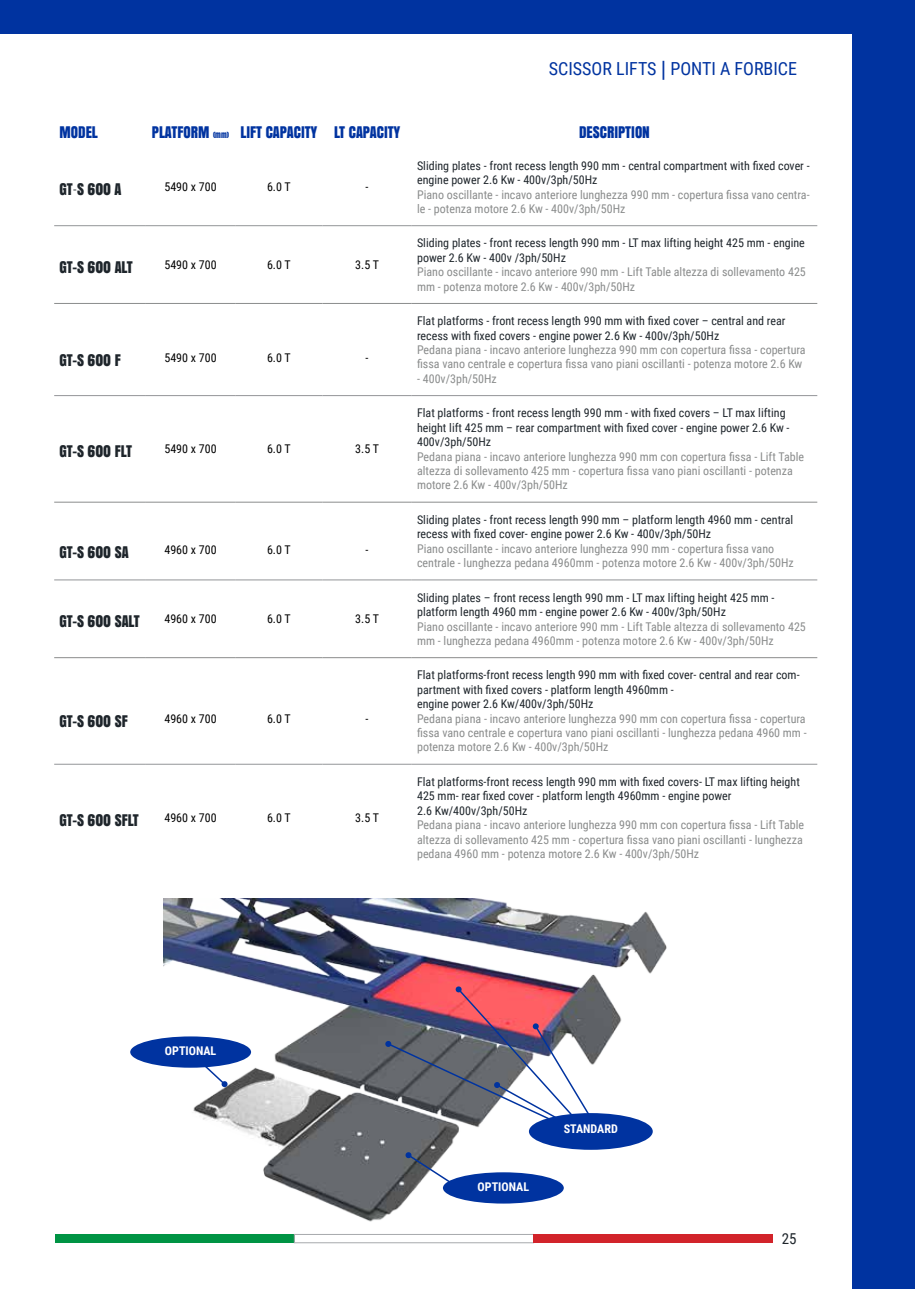
<style>
.page{position:relative;width:915px;height:1289px;background:#fff}
.page>*{position:absolute;margin:0;border:0;box-sizing:border-box;transform-origin:0 0}
.t1{font:18px "Roboto Condensed";color:#0033a0}
.t2{font:15px "Anton";color:#1e252b}
.t3{font:15px "Anton";color:#0033a0}
.t4{font:15px "Roboto Condensed";color:#1e252b}
.t5{font:12px/14.4px "Roboto Condensed";color:#8a8c8c}
.t6{font:12px/14.4px "Roboto Condensed";color:#1e252b}
.t7{font:12px "Roboto Condensed";color:#000}
.t8{font:700 12px "Roboto Condensed";color:#fff}
.s1{font-size:22.5px}
.s2{font-size:7.5px}
.s3{font-family:"Abel"}
</style>
<div class="page">
<div style="left:0;top:0;width:892px;height:34px;background:#0033a0"></div>
<div style="left:851px;top:0;width:63px;height:1288px;background:#0033a0"></div>
<div style="left:55px;top:1234px;width:239px;height:8px;background:#009444"></div>
<div style="left:294px;top:1234px;width:239px;height:8px;border:1px solid #a7a9ac"></div>
<div style="left:533px;top:1234px;width:239px;height:8px;background:#d2232a"></div>
<hr style="left:54px;top:225px;width:92px;height:1px;background:#939598">
<hr style="left:146px;top:225px;width:89px;height:1px;background:#939598">
<hr style="left:235px;top:225px;width:87px;height:1px;background:#939598">
<hr style="left:322px;top:225px;width:89px;height:1px;background:#939598">
<hr style="left:411px;top:225px;width:406px;height:1px;background:#939598">
<hr style="left:54px;top:303px;width:92px;height:1px;background:#8a8c8c">
<hr style="left:146px;top:303px;width:89px;height:1px;background:#8a8c8c">
<hr style="left:235px;top:303px;width:87px;height:1px;background:#8a8c8c">
<hr style="left:322px;top:303px;width:89px;height:1px;background:#8a8c8c">
<hr style="left:411px;top:303px;width:406px;height:1px;background:#8a8c8c">
<hr style="left:54px;top:395px;width:92px;height:1px;background:#939598">
<hr style="left:146px;top:395px;width:89px;height:1px;background:#939598">
<hr style="left:235px;top:395px;width:87px;height:1px;background:#939598">
<hr style="left:322px;top:395px;width:89px;height:1px;background:#939598">
<hr style="left:411px;top:395px;width:406px;height:1px;background:#939598">
<hr style="left:54px;top:502px;width:92px;height:1px;background:#8a8c8c">
<hr style="left:146px;top:502px;width:89px;height:1px;background:#8a8c8c">
<hr style="left:235px;top:502px;width:87px;height:1px;background:#8a8c8c">
<hr style="left:322px;top:502px;width:89px;height:1px;background:#8a8c8c">
<hr style="left:411px;top:502px;width:406px;height:1px;background:#8a8c8c">
<hr style="left:54px;top:764px;width:92px;height:1px;background:#939598">
<hr style="left:146px;top:764px;width:89px;height:1px;background:#939598">
<hr style="left:235px;top:764px;width:87px;height:1px;background:#939598">
<hr style="left:322px;top:764px;width:89px;height:1px;background:#939598">
<hr style="left:411px;top:764px;width:406px;height:1px;background:#939598">
<hr style="left:54px;top:579px;width:92px;height:1px;background:#939598">
<hr style="left:146px;top:579px;width:89px;height:1px;background:#939598">
<hr style="left:235px;top:579px;width:87px;height:1px;background:#939598">
<hr style="left:322px;top:579px;width:89px;height:1px;background:#939598">
<hr style="left:411px;top:579px;width:406px;height:1px;background:#939598">
<hr style="left:54px;top:657px;width:92px;height:1px;background:#8a8c8c">
<hr style="left:146px;top:657px;width:89px;height:1px;background:#8a8c8c">
<hr style="left:235px;top:657px;width:87px;height:1px;background:#8a8c8c">
<hr style="left:322px;top:657px;width:89px;height:1px;background:#8a8c8c">
<hr style="left:411px;top:657px;width:406px;height:1px;background:#8a8c8c">
<img style="left:163px;top:898px;width:504px;height:324px">
<div style="left:528px;top:1113px;width:124px;height:36px;background:#0033a0;border-radius:50%"></div>
<div style="left:130px;top:1036px;width:121px;height:31px;background:#0033a0;border-radius:50%"></div>
<div style="left:443px;top:1172px;width:120px;height:31px;background:#0033a0;border-radius:50%"></div>
<svg style="left:174px;top:1036px;width:54px;height:51px"></svg>
<svg style="left:405px;top:1151px;width:61px;height:42px"></svg>
<svg style="left:385px;top:986px;width:207px;height:146px"></svg>
<h1 class="t1" style="left:548px;top:56px;width:249px">SCISSOR LIFTS <span class="s1">|</span> PONTI A FORBICE</h1>
<p class="t3" style="left:59px;top:120px;width:33px">MODEL</p>
<p class="t3" style="left:152px;top:120px;width:95px">PLATFORM <span class="s2">(mm)</span> LIFT</p>
<p class="t3" style="left:265px;top:120px;width:136px">CAPACITY LT CAPACITY</p>
<p class="t3" style="left:579px;top:120px;width:72px">DESCRIPTION</p>
<p class="t2" style="left:59px;top:178px;width:63px">GT<span class="s3">-</span>S 600 A</p>
<p class="t7" style="left:164px;top:179px;width:54px">5490 x 700</p>
<p class="t7" style="left:267px;top:179px;width:25px">6.0 T</p>
<p class="t7" style="left:365px;top:179px;width:4px">-</p>
<p class="t2" style="left:59px;top:255px;width:69px">GT-S 600 ALT</p>
<p class="t7" style="left:164px;top:256px;width:54px">5490 x 700</p>
<p class="t7" style="left:267px;top:256px;width:25px">6.0 T</p>
<p class="t7" style="left:355px;top:256px;width:25px">3.5 T</p>
<p class="t2" style="left:59px;top:348px;width:62px">GT-S 600 F</p>
<p class="t7" style="left:164px;top:349px;width:54px">5490 x 700</p>
<p class="t7" style="left:267px;top:349px;width:25px">6.0 T</p>
<p class="t7" style="left:365px;top:349px;width:4px">-</p>
<p class="t2" style="left:59px;top:440px;width:62px">GT-S 600 FLT</p>
<p class="t7" style="left:164px;top:440px;width:54px">5490 x 700</p>
<p class="t7" style="left:267px;top:440px;width:25px">6.0 T</p>
<p class="t7" style="left:355px;top:440px;width:25px">3.5 T</p>
<p class="t2" style="left:59px;top:540px;width:71px">GT-S 600 SA</p>
<p class="t7" style="left:164px;top:541px;width:54px">4960 x 700</p>
<p class="t7" style="left:267px;top:541px;width:25px">6.0 T</p>
<p class="t7" style="left:365px;top:541px;width:4px">-</p>
<p class="t2" style="left:59px;top:609px;width:76px">GT-S 600 SALT</p>
<p class="t7" style="left:164px;top:610px;width:54px">4960 x 700</p>
<p class="t7" style="left:267px;top:610px;width:25px">6.0 T</p>
<p class="t7" style="left:355px;top:610px;width:25px">3.5 T</p>
<p class="t2" style="left:59px;top:709px;width:69px">GT-S 600 SF</p>
<p class="t7" style="left:164px;top:710px;width:54px">4960 x 700</p>
<p class="t7" style="left:267px;top:710px;width:25px">6.0 T</p>
<p class="t7" style="left:365px;top:710px;width:4px">-</p>
<p class="t2" style="left:59px;top:808px;width:69px">GT-S 600 SFLT</p>
<p class="t7" style="left:164px;top:809px;width:54px">4960 x 700</p>
<p class="t7" style="left:267px;top:809px;width:25px">6.0 T</p>
<p class="t7" style="left:355px;top:809px;width:25px">3.5 T</p>
<p class="t6" style="left:417px;top:158px;width:394px">Sliding plates - front recess length 990 mm - central compartment with fixed cover - engine power 2.6 Kw - 400v/3ph/50Hz</p>
<p class="t5" style="left:417px;top:187px;width:394px">Piano oscillante - incavo anteriore lunghezza 990 mm - copertura fissa vano centra&shy;le - potenza motore 2.6 Kw - 400v/3ph/50Hz</p>
<p class="t6" style="left:417px;top:235px;width:389px">Sliding plates - front recess length 990 mm - LT max lifting height 425 mm - engine power 2.6 Kw - 400v /3ph/50Hz</p>
<p class="t5" style="left:417px;top:264px;width:390px">Piano oscillante - incavo anteriore 990 mm - Lift Table altezza di sollevamento 425 mm - potenza motore 2.6 Kw - 400v/3ph/50Hz</p>
<p class="t6" style="left:417px;top:313px;width:370px">Flat platforms - front recess length 990 mm with fixed cover – central and rear recess with fixed covers - engine power 2.6 Kw - 400v/3ph/50Hz</p>
<p class="t5" style="left:417px;top:342px;width:390px">Pedana piana - incavo anteriore lunghezza 990 mm con copertura fissa - copertura fissa vano centrale e copertura fissa vano piani oscillanti - potenza motore 2.6 Kw</p>
<p class="t5" style="left:417px;top:371px;width:81px">- 400v/3ph/50Hz</p>
<p class="t6" style="left:417px;top:405px;width:374px">Flat platforms - front recess length 990 mm - with fixed covers – LT max lifting height lift 425 mm – rear compartment with fixed cover - engine power 2.6 Kw -<br>400v/3ph/50Hz</p>
<p class="t5" style="left:417px;top:448px;width:388px">Pedana piana - incavo anteriore lunghezza 990 mm con copertura fissa - Lift Table altezza di sollevamento 425 mm - copertura fissa vano piani oscillanti - potenza motore 2.6 Kw - 400v/3ph/50Hz</p>
<p class="t6" style="left:417px;top:512px;width:377px">Sliding plates - front recess length 990 mm – platform length 4960 mm - central recess with fixed cover- engine power 2.6 Kw - 400v/3ph/50Hz</p>
<p class="t5" style="left:417px;top:541px;width:378px">Piano oscillante - incavo anteriore lunghezza 990 mm - copertura fissa vano centrale - lunghezza pedana 4960mm - potenza motore 2.6 Kw - 400v/3ph/50Hz</p>
<p class="t6" style="left:417px;top:589px;width:359px">Sliding plates – front recess length 990 mm - LT max lifting height 425 mm - platform length 4960 mm - engine power 2.6 Kw - 400v/3ph/50Hz</p>
<p class="t5" style="left:417px;top:618px;width:390px">Piano oscillante - incavo anteriore 990 mm - Lift Table altezza di sollevamento 425 mm - lunghezza pedana 4960mm - potenza motore 2.6 Kw - 400v/3ph/50Hz</p>
<p class="t6" style="left:417px;top:667px;width:384px">Flat platforms-front recess length 990 mm with fixed cover- central and rear com&shy;partment with fixed covers - platform length 4960mm -<br>engine power 2.6 Kw/400v/3ph/50Hz</p>
<p class="t5" style="left:417px;top:710px;width:391px;text-align:justify">Pedana piana - incavo anteriore lunghezza 990 mm con copertura fissa - copertura fissa vano centrale e copertura vano piani oscillanti - lunghezza pedana 4960 mm - potenza motore 2.6 Kw - 400v/3ph/50Hz</p>
<p class="t6" style="left:417px;top:774px;width:384px">Flat platforms-front recess length 990 mm with fixed covers- LT max lifting height<br>425 mm- rear fixed cover - platform length 4960mm - engine power<br>2.6 Kw/400v/3ph/50Hz</p>
<p class="t5" style="left:417px;top:817px;width:388px;text-align:justify">Pedana piana - incavo anteriore lunghezza 990 mm con copertura fissa - Lift Table altezza di sollevamento 425 mm - copertura fissa vano piani oscillanti - lunghezza pedana 4960 mm - potenza motore 2.6 Kw - 400v/3ph/50Hz</p>
<p class="t8" style="left:165px;top:1042px;width:53px">OPTIONAL</p>
<p class="t8" style="left:477px;top:1177px;width:53px">OPTIONAL</p>
<p class="t8" style="left:563px;top:1120px;width:56px">STANDARD</p>
<p class="t4" style="left:781px;top:1228px;width:16px">25</p>
</div>
